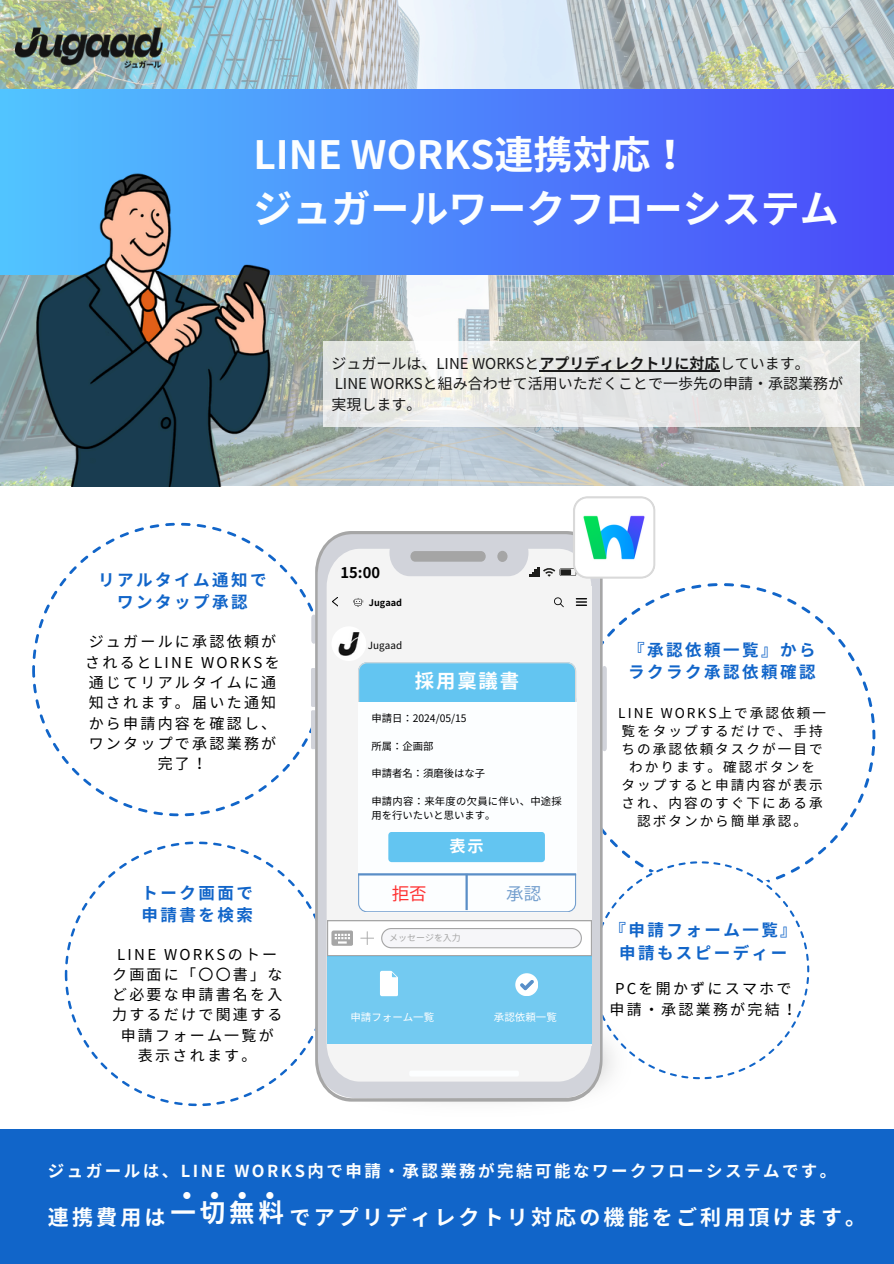
<style>
.page{position:relative;width:894px;height:1264px;background:#fff}
.page>*{position:absolute;margin:0;border:0;box-sizing:border-box;transform-origin:0 0}
.t1{font:700 39px/54px "Noto Sans JP";color:#fcfeff}
.t2{font:700 27.75px "Noto Sans JP";color:#fff}
.t3{font:700 25.5px "Noto Sans JP";color:#fcfeff}
.t4{font:700 21px "Noto Sans JP";letter-spacing:.15em;color:#fcfeff}
.t5{font:700 19.35px "Noto Sans JP";color:#fff}
.t6{font:700 19.2px "Noto Sans JP";color:#fff}
.t7{font:17.55px "Noto Sans JP";color:#ff3131}
.t8{font:17.55px "Noto Sans JP";color:#749fce}
.t9{font:17.25px "Noto Sans JP";color:#ff3131}
.t10{font:17.25px "Noto Sans JP";color:#749fce}
.t11{font:700 16.5px/22.5px "Noto Sans JP";letter-spacing:.15em;color:#1165c9;text-align:center}
.t12{font:700 16.5px "Noto Sans JP";letter-spacing:.15em;color:#fcfeff}
.t13{font:700 16.2px "Noto Sans JP";color:#fff}
.t14{font:700 16.05px "Noto Sans JP";color:#fff}
.t15{font:15px/20.2px "Noto Sans JP";letter-spacing:.15em;color:#000;text-align:center}
.t16{font:15px/20.2px "Noto Sans JP";color:#191919}
.t17{font:700 14.7px "Noto Sans JP";color:#000}
.t18{font:13.65px/18px "Noto Sans JP";letter-spacing:.15em;color:#000;text-align:center}
.t19{font:10.5px "Noto Sans JP";color:#fff}
.t20{font:10.35px "Noto Sans JP";color:#000}
.t21{font:10.35px/13.8px "Noto Sans JP";letter-spacing:.025em;color:#000}
.t22{font:10.2px "Noto Sans JP";color:#000}
.t23{font:9.9px "Noto Sans JP";color:#000}
.t24{font:700 9.15px "Noto Sans JP";color:#000}
.t25{font:9px "Noto Sans JP";color:#a6a6a6}
.s1{font-weight:700}
</style>
<div class="page">
<img style="left:0;top:0;width:893px;height:486px">
<div style="left:0;top:89px;width:893px;height:185px;background:linear-gradient(to right,#51c4ff,#4a49f9)"></div>
<img style="left:32px;top:159px;width:248px;height:327px">
<img style="left:16px;top:18px;width:146px;height:55px">
<svg style="left:602px;top:583px;width:273px;height:280px"></svg>
<svg style="left:65px;top:841px;width:250px;height:264px"></svg>
<img style="left:284px;top:972px;width:322px;height:133px">
<svg style="left:32px;top:523px;width:283px;height:293px"></svg>
<svg style="left:602px;top:861px;width:207px;height:218px"></svg>
<div style="left:0;top:1129px;width:893px;height:134px;background:#1165c9"></div>
<svg style="left:602px;top:666px;width:4px;height:85px"></svg>
<div style="left:311px;top:668px;width:5px;height:39px;background:#d1d3da"></div>
<div style="left:311px;top:710px;width:5px;height:39px;background:#d1d3da"></div>
<svg style="left:311px;top:614px;width:4px;height:29px"></svg>
<svg style="left:315px;top:531px;width:287px;height:570px;fill:#d1d3da"></svg>
<div style="left:409px;top:1070px;width:110px;height:6px;background:#fcfeff;border-radius:2px"></div>
<div style="left:327px;top:586px;width:265px;height:459px;background:#f4f4f4"></div>
<svg style="left:554px;top:597px;width:33px;height:11px"></svg>
<div style="left:358px;top:875px;width:218px;height:32px;background:#fcfeff"></div>
<div style="left:358px;top:702px;width:218px;height:171px;background:#fcfeff"></div>
<svg style="left:358px;top:662px;width:214px;height:200px"></svg>
<hr style="left:358px;top:873px;width:218px;height:2px;background:#5a8ec7">
<hr style="left:465px;top:873px;width:2px;height:37px;background:#5a8ec7">
<div style="left:327px;top:956px;width:130px;height:87px;background:#73caf1"></div>
<div style="left:458px;top:956px;width:133px;height:87px;background:#73caf1"></div>
<svg style="left:323px;top:907px;width:268px;height:89px"></svg>
<svg style="left:332px;top:597px;width:6px;height:9px"></svg>
<svg style="left:353px;top:598px;width:10px;height:9px"></svg>
<svg style="left:323px;top:341px;width:536px;height:85px;background:#e6e7e5"></svg>
<hr style="left:539px;top:370px;width:180px;height:1px;background:#191919">
<svg style="left:529px;top:496px;width:125px;height:82px"></svg>
<img style="left:331px;top:626px;width:35px;height:35px;border-radius:50%">
<p class="t1" style="left:253px;top:126px;width:586px">LINE WORKS連携対応！<br>ジュガールワークフローシステム</p>
<h4 class="t16" style="left:331px;top:352px;width:479px">ジュガールは、LINE WORKSと<span class="s1">アプリディレクトリに対応</span>しています。</h4>
<h4 class="t16" style="left:331px;top:373px;width:513px">LINE WORKSと組み合わせて活用いただくことで一歩先の申請・承認業務が実現します。</h4>
<p class="t11" style="left:98px;top:567px;width:170px">リアルタイム通知でワンタップ承認</p>
<p class="t15" style="left:85px;top:631px;width:196px;text-align:left">ジュガールに承認依頼がされるとLINE WORKSを通じてリアルタイムに通知されます。届いた通知から申請内容を確認し、</p>
<p class="t15" style="left:89px;top:732px;width:189px">ワンタップで承認業務が完了！</p>
<p class="t11" style="left:141px;top:880px;width:113px;text-align:left">トーク画面で申請書を検索</p>
<p class="t15" style="left:112px;top:943px;width:172px">LINE WORKSのトーク画面に「〇〇書」など必要な申請書名を入力するだけで関連する申請フォーム一覧が</p>
<p class="t15" style="left:138px;top:1044px;width:120px">表示されます。</p>
<p class="t17" style="left:340px;top:561px;width:41px">15:00</p>
<p class="t24" style="left:369px;top:595px;width:35px">Jugaad</p>
<p class="t23" style="left:368px;top:637px;width:36px">Jugaad</p>
<p class="t6" style="left:413px;top:656px;width:104px">採用稟議書</p>
<p class="t5" style="left:414px;top:666px;width:106px">採用稟議書</p>
<p class="t20" style="left:371px;top:710px;width:97px">申請日：2024/05/15</p>
<p class="t20" style="left:371px;top:737px;width:63px">所属：企画部</p>
<p class="t20" style="left:371px;top:765px;width:114px">申請者名：須磨後はな子</p>
<h3 class="t21" style="left:371px;top:793px;width:192px">申請内容：来年度の欠員に伴い、中途採用を行いたいと思います。</h3>
<p class="t22" style="left:371px;top:795px;width:124px">用を行いたいと思います。</p>
<p class="t14" style="left:447px;top:821px;width:34px">表示</p>
<p class="t13" style="left:449px;top:833px;width:35px">表示</p>
<p class="t9" style="left:391px;top:866px;width:36px">拒否</p>
<p class="t10" style="left:503px;top:866px;width:36px">承認</p>
<p class="t7" style="left:391px;top:879px;width:36px">拒否</p>
<p class="t8" style="left:506px;top:879px;width:36px">承認</p>
<p class="t25" style="left:389px;top:930px;width:72px">メッセージを入力</p>
<p class="t19" style="left:350px;top:1008px;width:85px">申請フォーム一覧</p>
<h6 class="t19" style="left:494px;top:1008px;width:64px">承認依頼一覧</h6>
<p class="t11" style="left:628px;top:637px;width:189px;text-align:left">『承認依頼一覧』からラクラク承認依頼確認</p>
<p class="t18" style="left:618px;top:703px;width:208px">LINE WORKS上で承認依頼一覧をタップするだけで、手持ちの承認依頼タスクが一目でわかります。確認ボタンを</p>
<p class="t18" style="left:621px;top:775px;width:203px">タップすると申請内容が表示され、内容のすぐ下にある承認ボタンから簡単承認。</p>
<p class="t11" style="left:609px;top:918px;width:189px">『申請フォーム一覧』申請もスピーディー</p>
<p class="t15" style="left:615px;top:977px;width:178px">PCを開かずにスマホで</p>
<p class="t15" style="left:609px;top:998px;width:189px">申請・承認業務が完結！</p>
<p class="t12" style="left:48px;top:1157px;width:789px">ジュガールは、LINE WORKS内で申請・承認業務が完結可能なワークフローシステムです。</p>
<p class="t4" style="left:48px;top:1200px;width:119px">連携費用は</p>
<p class="t4" style="left:289px;top:1200px;width:578px">でアプリディレクトリ対応の機能をご利用頂けます。</p>
<p class="t2" style="left:173px;top:1173px;width:112px">・・・・</p>
<h3 class="t3" style="left:170px;top:1192px;width:115px">一切無料</h3>
</div>
